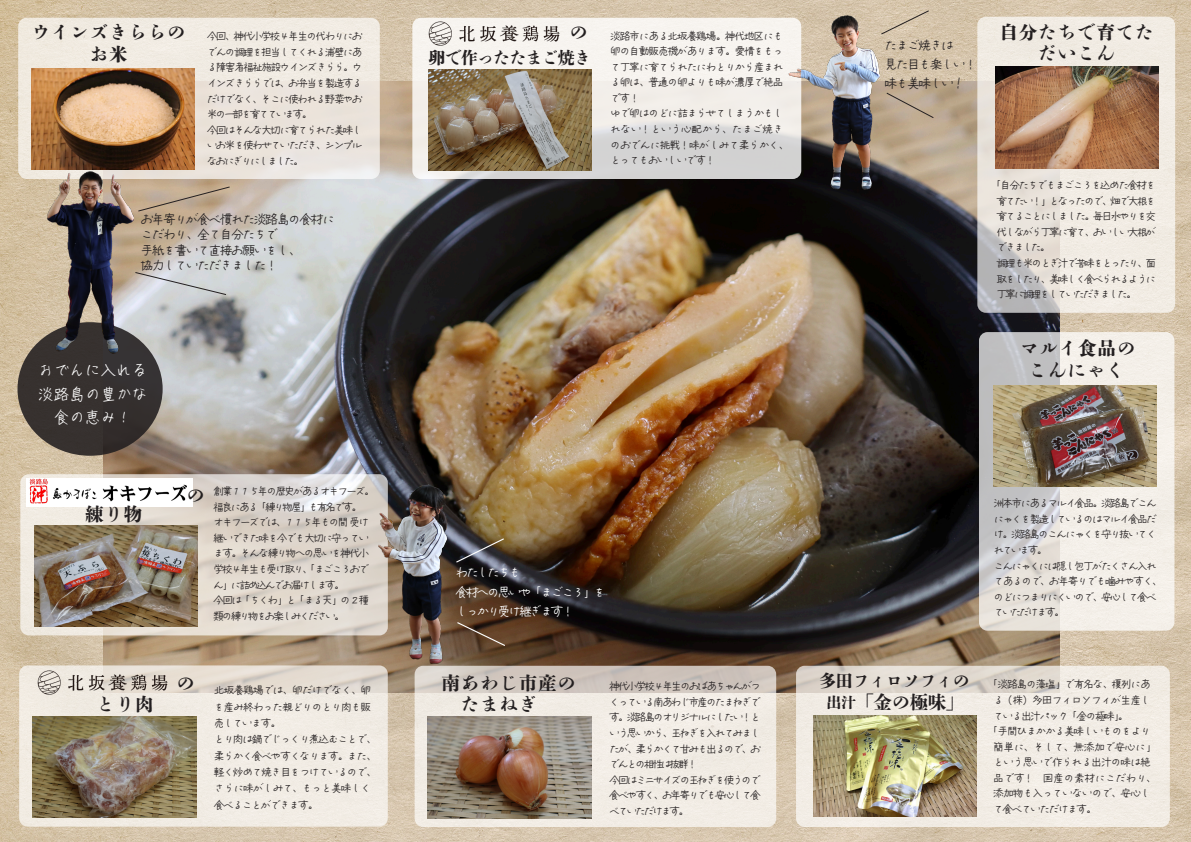
<style>
.page{position:relative;width:1191px;height:842px;background:#fff}
.page>*{position:absolute;margin:0;border:0;box-sizing:border-box;transform-origin:0 0}
.t1{font:800 18.4px "DNP Shuei N Shogo Min Std";letter-spacing:.05em;color:#231f20}
.t2{font:800 17px "DNP Shuei N Shogo Min Std";letter-spacing:-.05em;color:#231f20}
.t3{font:800 17px "DNP Shuei N Shogo Min Std";letter-spacing:-.02em;color:#231f20}
.t4{font:16.3px "TA oonishi";letter-spacing:-.04em;color:#fff}
.t5{font:12.8px "VDL Pen Letter Medium";letter-spacing:-.11em;color:#231f20}
.t6{font:12.8px "VDL Pen Letter Medium";letter-spacing:-.17em;color:#fff}
.t7{font:10.6px/15.6px "VDL Pen Letter Medium";letter-spacing:-.145em;color:#231f20;text-align:justify}
.t8{font:10.6px/15.6px "VDL Pen Letter Medium";letter-spacing:-.08em;color:#231f20}
.t9{font:10.6px/16.3px "VDL Pen Letter Medium";letter-spacing:-.105em;color:#231f20}
.t10{font:10.6px/15.6px "VDL Pen Letter Medium";letter-spacing:-.085em;color:#231f20}
.t11{font:10.6px/15.6px "VDL Pen Letter Medium";letter-spacing:-.165em;color:#231f20}
.t12{font:10.6px/15.6px "VDL Pen Letter Medium";letter-spacing:-.19em;color:#231f20}
.s1{font-size:14.9px}
</style>
<div class="page">
<img style="left:0;top:0;width:1191px;height:842px">
<img style="left:103px;top:82px;width:956px;height:610px">
<svg style="left:19px;top:665px;width:369px;height:162px;background:#ede7de"></svg>
<img style="left:33px;top:716px;width:163px;height:101px">
<div style="left:18px;top:18px;width:362px;height:161px;background:#eee9e0;border-radius:9px"></div>
<img style="left:32px;top:68px;width:163px;height:102px">
<svg style="left:20px;top:474px;width:368px;height:161px;background:#dfd8d0"></svg>
<svg style="left:977px;top:17px;width:198px;height:296px;background:#e8e2db"></svg>
<svg style="left:979px;top:332px;width:195px;height:299px;background:#e3e0db"></svg>
<svg style="left:414px;top:666px;width:362px;height:161px;background:#e8e1da"></svg>
<svg style="left:412px;top:18px;width:389px;height:161px;fill:#f3f0eb"></svg>
<img style="left:35px;top:526px;width:163px;height:101px">
<img style="left:428px;top:717px;width:163px;height:101px">
<img style="left:993px;top:386px;width:163px;height:101px">
<img style="left:428px;top:69px;width:164px;height:101px">
<img style="left:995px;top:67px;width:163px;height:101px">
<img style="left:428px;top:22px;width:131px;height:23px">
<img style="left:27px;top:479px;width:166px;height:27px">
<svg style="left:796px;top:666px;width:373px;height:161px;background:#eee8e0"></svg>
<img style="left:813px;top:715px;width:163px;height:102px">
<img style="left:737px;top:16px;width:142px;height:173px">
<img style="left:378px;top:484px;width:71px;height:179px">
<div style="left:17px;top:322px;width:146px;height:134px;background:#36312f;border-radius:50%"></div>
<img style="left:48px;top:172px;width:85px;height:181px">
<img style="left:37px;top:671px;width:131px;height:23px">
<svg style="left:885px;top:92px;width:49px;height:27px"></svg>
<svg style="left:880px;top:10px;width:49px;height:25px"></svg>
<svg style="left:137px;top:186px;width:94px;height:26px;background:#bca68e"></svg>
<svg style="left:134px;top:271px;width:93px;height:25px;background:#ccced1"></svg>
<svg style="left:455px;top:537px;width:50px;height:27px"></svg>
<svg style="left:456px;top:621px;width:50px;height:26px"></svg>
<p class="t1" style="left:32px;top:19px;width:175px">ウインズきららの　</p>
<p class="t7" style="left:207px;top:28px;width:157px">今回、神代小学校 4 年生の代わりにおでんの調理を担当してくれる浦壁にある障害者福祉施設ウインズきらら。ウインズきららでは、お弁当を製造するだけでなく、そこに使われる野菜やお米の一部を育てています。</p>
<p class="t7" style="left:207px;top:122px;width:157px">今回はそんな大切に育てられた美味しいお米を使わせていただき、シンプルなおにぎりにしました。</p>
<p class="t5" style="left:140px;top:210px;width:196px">お年寄りが食べ慣れた淡路島の食材に</p>
<p class="t5" style="left:140px;top:225px;width:139px">こだわり、全て自分たちで</p>
<p class="t5" style="left:140px;top:241px;width:162px">手紙を書いて直接お願いをし、</p>
<p class="t5" style="left:140px;top:256px;width:139px">協力していただきました！</p>
<p class="t4" style="left:38px;top:362px;width:112px">おでんに入れる</p>
<p class="t4" style="left:38px;top:386px;width:112px">淡路島の豊かな</p>
<p class="t4" style="left:38px;top:409px;width:96px">　食の恵み！</p>
<p class="t1" style="left:85px;top:501px;width:59px">練り物</p>
<p class="t1" style="left:58px;top:691px;width:97px">　　とり肉</p>
<p class="t1" style="left:186px;top:482px;width:20px">の</p>
<p class="t11" style="left:213px;top:483px;width:163px">創業１１５年の歴史があるオキフーズ。福良にある「練り物屋」も有名です。</p>
<p class="t7" style="left:213px;top:514px;width:157px">オキフーズでは、１１５年もの間 受け継いできた味を今でも大切に守っています。そんな練り物への思いを神代小学校４年生も受け取り、「まごころおでん」に詰め込んでお届けします。</p>
<p class="t12" style="left:213px;top:592px;width:157px">今回は「ちくわ」と「まる天」の２種類の練り物をお楽しみください。</p>
<p class="t1" style="left:176px;top:670px;width:39px">の　</p>
<p class="t7" style="left:214px;top:682px;width:159px;line-height:16.3px">北坂養鶏場では、卵だけでなく、卵を産み終わった親どりのとり肉も販売しています。</p>
<p class="t9" style="left:214px;top:731px;width:164px">とり肉は鍋でじっくり煮込むことで、柔らかく食べやすくなります。また、軽く炒めて焼き目をつけているので、さらに味がしみて、もっと美味しく食べることができます。</p>
<p class="t1" style="left:569px;top:19px;width:20px">の</p>
<p class="t7" style="left:610px;top:27px;width:175px">淡路市にある北坂養鶏場。神代地区にも卵の自動販売機があります。愛情をもって丁寧に育てられたにわとりから産まれる卵は、普通の卵よりも味が濃厚で絶品です！</p>
<p class="t10" style="left:610px;top:105px;width:180px">ゆで卵はのどに詰まらせてしまうかもしれない！という心配から、たまご焼きのおでんに挑戦！味がしみて柔らかく、とってもおいしいです！</p>
<p class="t2" style="left:428px;top:45px;width:164px">卵で作ったたまご焼き</p>
<p class="t5" style="left:884px;top:36px;width:71px">たまご焼きは</p>
<p class="t5" style="left:884px;top:55px;width:94px">見た目も楽しい！</p>
<p class="t5" style="left:884px;top:74px;width:78px">味も美味しい !</p>
<p class="t1" style="left:999px;top:19px;width:175px">自分たちで育てた　</p>
<p class="t1" style="left:999px;top:40px;width:117px">　　だいこん</p>
<p class="t7" style="left:996px;top:177px;width:161px;text-indent:-5px">「自分たちでもまごころを込めた食材を育てたい！」となったので、畑で大根を育てることにしました。毎日水やりを交代しながら丁寧に育て、おいしい大根ができました。</p>
<p class="t7" style="left:996px;top:255px;width:161px">調理も米のとぎ汁で苦味をとったり、面取をしたり、美味しく食べられるように丁寧に調理をしていただきました。</p>
<p class="t1" style="left:1020px;top:335px;width:117px">マルイ食品の</p>
<p class="t1" style="left:1028px;top:357px;width:97px">こんにゃく</p>
<p class="t6" style="left:455px;top:563px;width:67px">わたしたちも</p>
<p class="t6" style="left:455px;top:583px;width:152px">食材への思いや「まごころ」を</p>
<p class="t6" style="left:455px;top:602px;width:120px">しっかり受け継ぎます！</p>
<p class="t1" style="left:441px;top:670px;width:155px">南あわじ市産の　</p>
<p class="t1" style="left:441px;top:691px;width:97px">　たまねぎ</p>
<p class="t7" style="left:609px;top:678px;width:153px">神代小学校 4 年生のおばあちゃんがつくっている南あわじ市産のたまねぎです。淡路島のオリジナルにしたい！という思いから、玉ねぎを入れてみましたが、柔らかくて甘みも出るので、おでんとの相性は抜群！　</p>
<p class="t7" style="left:609px;top:771px;width:153px">今回はミニサイズの玉ねぎを使うので食べやすく、お年寄りでも安心して食べていただけます。</p>
<p class="t3" style="left:819px;top:668px;width:152px">多田フィロソフィの</p>
<p class="t1" style="left:826px;top:689px;width:139px"><span class="s1">出汁</span>「金の極味」</p>
<p class="t7" style="left:993px;top:495px;width:165px">洲本市にあるマルイ食品。淡路島でこんにゃくを製造しているのはマルイ食品だけ。淡路島のこんにゃくを守り抜いてくれています。</p>
<p class="t7" style="left:993px;top:557px;width:170px;text-align:left">こんにゃくには隠し包丁がたくさん入れてあるので、お年寄りでも噛みやすく、のどにつまりにくいので、安心して食べていただけます。</p>
<p class="t7" style="left:993px;top:676px;width:159px;text-indent:-5px">「淡路島の藻塩」で有名な、榎列にある（株）多田フィロソフィが生産している出汁パック「金の極味」。</p>
<p class="t8" style="left:993px;top:723px;width:164px;text-indent:-5px">「手間ひまかかる美味しいものをより簡単に、そして、無添加で安心に」という思いで作られる出汁の味は絶品です！　国産の素材にこだわり、添加物も入っていないので、安心して食べていただけます。</p>
</div>
